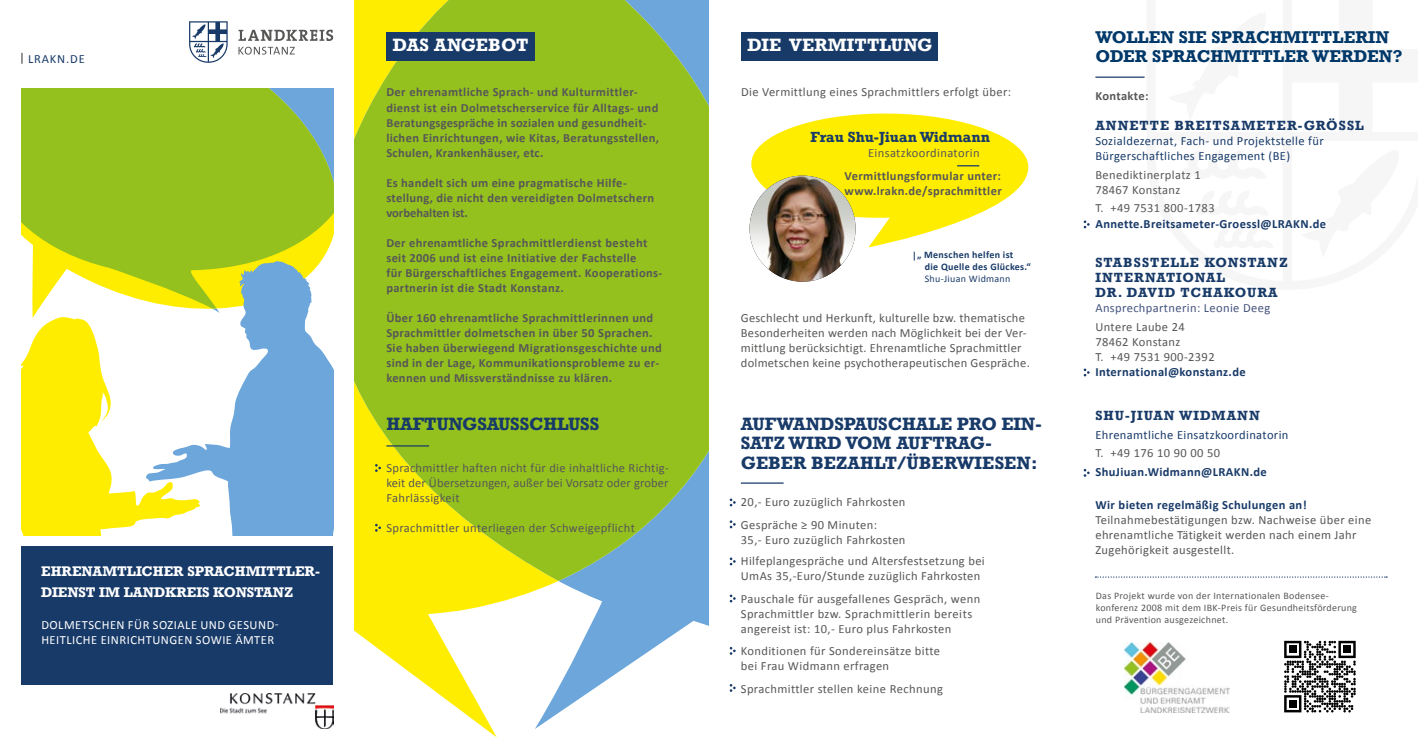
<style>
.page{position:relative;width:1418px;height:745px;background:#fff}
.page>*{position:absolute;margin:0;border:0;box-sizing:border-box;transform-origin:0 0}
.t1{font:700 16.75px/19.4px "Rockwell";letter-spacing:-.005em;color:#183a68}
.t2{font:700 16.75px "Rockwell";letter-spacing:.01em;color:#fff}
.t3{font:700 16px/19.2px "Rockwell";letter-spacing:.01em;color:#003869}
.t4{font:700 13.75px "Rockwell";letter-spacing:-.015em;color:#183a68}
.t5{font:700 13.12px/21.2px "Rockwell";letter-spacing:.005em;color:#fff}
.t6{font:12.5px/15px "Calibri";letter-spacing:.03em;color:#575756}
.t7{font:700 12.5px/15px "Calibri";letter-spacing:.03em;color:#575756}
.t8{font:700 12.5px "Calibri";letter-spacing:.03em;color:#183a68}
.t9{font:12.5px/15px "Calibri";letter-spacing:.03em;color:#183a68}
.t10{font:700 12.5px/15px "Rockwell";letter-spacing:.085em;color:#183a68}
.t11{font:12.5px/15px "Calibri";letter-spacing:.04em;color:#fff}
.t12{font:12.5px "Calibri";letter-spacing:.03em;color:#44547f}
.t13{font:10px/12px "Calibri";letter-spacing:.03em;color:#575756}
.t14{font:700 10px/12px "Calibri";letter-spacing:.03em;color:#183a68}
.t15{font:10px "Calibri";letter-spacing:.03em;color:#183a68}
</style>
<div class="page">
<svg style="left:558px;top:580px;width:151px;height:133px"></svg>
<svg style="left:354px;top:580px;width:204px;height:156px"></svg>
<svg style="left:354px;top:0;width:355px;height:580px;background:#9dc326"></svg>
<div style="left:386px;top:32px;width:148px;height:28px;background:#183a68"></div>
<div style="left:741px;top:32px;width:196px;height:28px;background:#183a68"></div>
<svg style="left:238px;top:47px;width:57px;height:8px"></svg>
<svg style="left:238px;top:30px;width:95px;height:11px"></svg>
<svg style="left:189px;top:21px;width:39px;height:42px"></svg>
<img style="left:220px;top:693px;width:113px;height:34px">
<svg style="left:21px;top:88px;width:312px;height:220px;background:#a1c62f"></svg>
<svg style="left:145px;top:261px;width:188px;height:274px;fill:#6ca6db"></svg>
<svg style="left:21px;top:317px;width:179px;height:218px"></svg>
<div style="left:21px;top:546px;width:312px;height:138px;background:#183a68"></div>
<hr style="left:741px;top:482px;width:42px;height:1px;background:#183a68">
<hr style="left:386px;top:445px;width:43px;height:1px;background:#183a68">
<svg style="left:729px;top:498px;width:6px;height:8px"></svg>
<svg style="left:375px;top:523px;width:6px;height:8px"></svg>
<svg style="left:375px;top:463px;width:6px;height:8px"></svg>
<svg style="left:729px;top:520px;width:6px;height:8px"></svg>
<svg style="left:729px;top:557px;width:6px;height:8px"></svg>
<svg style="left:729px;top:594px;width:6px;height:8px"></svg>
<svg style="left:729px;top:647px;width:6px;height:7px"></svg>
<svg style="left:729px;top:684px;width:6px;height:7px"></svg>
<img style="left:749px;top:175px;width:106px;height:106px;border-radius:53px">
<svg style="left:749px;top:113px;width:279px;height:147px"></svg>
<hr style="left:1095px;top:76px;width:49px;height:2px;background:#183a68">
<svg style="left:1095px;top:576px;width:291px;height:1px"></svg>
<svg style="left:1083px;top:220px;width:6px;height:8px"></svg>
<svg style="left:1083px;top:368px;width:6px;height:8px"></svg>
<svg style="left:1083px;top:469px;width:6px;height:7px"></svg>
<img style="left:1124px;top:642px;width:105px;height:70px">
<svg style="left:1284px;top:640px;width:71px;height:72px"></svg>
<div style="left:1288px;top:645px;width:8px;height:7px;background:#000"></div>
<div style="left:1343px;top:645px;width:7px;height:7px;background:#000"></div>
<div style="left:1288px;top:699px;width:8px;height:8px;background:#000"></div>
<svg style="left:21px;top:53px;width:2px;height:11px"></svg>
<p class="t9" style="left:28px;top:51px;width:58px">LRAKN.DE</p>
<p class="t5" style="left:41px;top:560px;width:280px">EHRENAMTLICHER SPRACHMITTLER-<br>DIENST IM LANDKREIS KONSTANZ</p>
<p class="t11" style="left:41px;top:616px;width:239px">DOLMETSCHEN FÜR SOZIALE UND GESUND-<br>HEITLICHE EINRICHTUNGEN SOWIE ÄMTER</p>
<h1 class="t2" style="left:393px;top:34px;width:137px">DAS ANGEBOT</h1>
<h1 class="t2" style="left:747px;top:34px;width:186px">DIE VERMITTLUNG</h1>
<p class="t6" style="left:741px;top:85px;width:271px">Die Vermittlung eines Sprachmittlers erfolgt über:</p>
<p class="t7" style="left:386px;top:85px;width:274px">Der ehrenamtliche Sprach- und Kulturmittler&shy;dienst ist ein Dolmetscherservice für Alltags- und Beratungsgespräche in sozialen und gesundheit&shy;lichen Einrichtungen, wie Kitas, Beratungsstellen, Schulen, Krankenhäuser, etc.</p>
<p class="t7" style="left:386px;top:175px;width:269px">Es handelt sich um eine pragmatische Hilfe&shy;stellung, die nicht den vereidigten Dolmetschern vorbehalten ist.</p>
<p class="t7" style="left:386px;top:235px;width:277px">Der ehrenamtliche Sprachmittlerdienst besteht seit 2006 und ist eine Initiative der Fachstelle<br>für Bürgerschaftliches Engagement. Kooperations&shy;partnerin ist die Stadt Konstanz.</p>
<p class="t7" style="left:386px;top:310px;width:277px">Über 160 ehrenamtliche Sprachmittlerinnen und Sprachmittler dolmetschen in über 50 Sprachen.<br>Sie haben überwiegend Migrationsgeschichte und sind in der Lage, Kommunikationsprobleme zu er&shy;kennen und Missverständnisse zu klären.</p>
<p class="t4" style="left:810px;top:128px;width:181px">Frau Shu-Jiuan Widmann</p>
<p class="t6" style="left:868px;top:145px;width:113px">Einsatzkoordinatorin</p>
<p class="t7" style="left:844px;top:168px;width:159px">Vermittlungsformular unter: www.lrakn.de/sprachmittler</p>
<p class="t14" style="left:924px;top:249px;width:108px;text-indent:-8px">„ Menschen helfen ist<br>die Quelle des Glückes.“</p>
<p class="t15" style="left:924px;top:272px;width:87px">Shu-Jiuan Widmann</p>
<p class="t6" style="left:741px;top:310px;width:290px">Geschlecht und Herkunft, kulturelle bzw. thematische Besonderheiten werden nach Möglichkeit bei der Ver&shy;mittlung berücksichtigt. Ehrenamtliche Sprachmittler dolmetschen keine psychotherapeutischen Gespräche.</p>
<h1 class="t1" style="left:386px;top:414px;width:214px">HAFTUNGSAUSSCHLUSS</h1>
<p class="t6" style="left:386px;top:460px;width:284px;text-align:justify">Sprachmittler haften nicht für die inhaltliche Richtig&shy;keit der Übersetzungen, außer bei Vorsatz oder grober Fahrlässigkeit</p>
<p class="t6" style="left:386px;top:520px;width:250px">Sprachmittler unterliegen der Schweigepflicht</p>
<h1 class="t1" style="left:741px;top:413px;width:302px">AUFWANDSPAUSCHALE PRO EIN-<br>SATZ WIRD VOM AUFTRAG-<br>GEBER BEZAHLT/ÜBERWIESEN:</h1>
<p class="t6" style="left:741px;top:490px;width:166px;line-height:22.5px">20,- Euro zuzüglich Fahrkosten<br>Gespräche ≥ 90 Minuten:</p>
<p class="t6" style="left:741px;top:529px;width:245px;line-height:21.2px">35,- Euro zuzüglich Fahrkosten<br>Hilfeplangespräche und Altersfestsetzung bei</p>
<p class="t6" style="left:741px;top:564px;width:241px;line-height:22.5px">UmAs 35,-Euro/Stunde zuzüglich Fahrkosten<br>Pauschale für ausgefallenes Gespräch, wenn</p>
<p class="t6" style="left:741px;top:605px;width:233px">Sprachmittler bzw. Sprachmittlerin bereits angereist ist: 10,- Euro plus Fahrkosten</p>
<p class="t6" style="left:741px;top:643px;width:201px">Konditionen für Sondereinsätze bitte bei Frau Widmann erfragen</p>
<p class="t6" style="left:741px;top:680px;width:204px">Sprachmittler stellen keine Rechnung</p>
<p class="t3" style="left:1095px;top:27px;width:309px">WOLLEN SIE SPRACHMITTLERIN<br>ODER SPRACHMITTLER WERDEN?</p>
<p class="t7" style="left:1095px;top:88px;width:55px">Kontakte:</p>
<p class="t10" style="left:1095px;top:118px;width:270px">ANNETTE BREITSAMETER-GRÖSSL</p>
<p class="t9" style="left:1095px;top:133px;width:230px">Sozialdezernat, Fach- und Projektstelle für<br>Bürgerschaftliches Engagement (BE)</p>
<p class="t6" style="left:1095px;top:167px;width:107px">Benediktinerplatz 1<br>78467 Konstanz</p>
<p class="t6" style="left:1095px;top:201px;width:121px">T. +49 7531 800-1783</p>
<p class="t8" style="left:1095px;top:215px;width:232px">Annette.Breitsameter-Groessl@LRAKN.de</p>
<p class="t10" style="left:1095px;top:254px;width:194px">STABSSTELLE KONSTANZ<br>INTERNATIONAL<br>DR. DAVID TCHAKOURA</p>
<p class="t12" style="left:1095px;top:300px;width:176px">Ansprechpartnerin: Leonie Deeg</p>
<p class="t6" style="left:1095px;top:319px;width:121px">Untere Laube 24<br>78462 Konstanz<br>T. +49 7531 900-2392</p>
<p class="t8" style="left:1095px;top:363px;width:152px">International@konstanz.de</p>
<p class="t10" style="left:1095px;top:407px;width:166px">SHU-JIUAN WIDMANN</p>
<p class="t9" style="left:1095px;top:427px;width:195px">Ehrenamtliche Einsatzkoordinatorin</p>
<p class="t6" style="left:1095px;top:445px;width:126px">T. +49 176 10 90 00 50</p>
<p class="t8" style="left:1095px;top:464px;width:173px">ShuJiuan.Widmann@LRAKN.de</p>
<p class="t8" style="left:1095px;top:496px;width:213px">Wir bieten regelmäßig Schulungen an!</p>
<p class="t6" style="left:1095px;top:512px;width:277px">Teilnahmebestätigungen bzw. Nachweise über eine ehrenamtliche Tätigkeit werden nach einem Jahr<br>Zugehörigkeit ausgestellt.</p>
<p class="t13" style="left:1095px;top:589px;width:263px">Das Projekt wurde von der Internationalen Bodensee&shy;konferenz 2008 mit dem IBK-Preis für Gesundheitsförderung und Prävention ausgezeichnet.</p>
</div>
